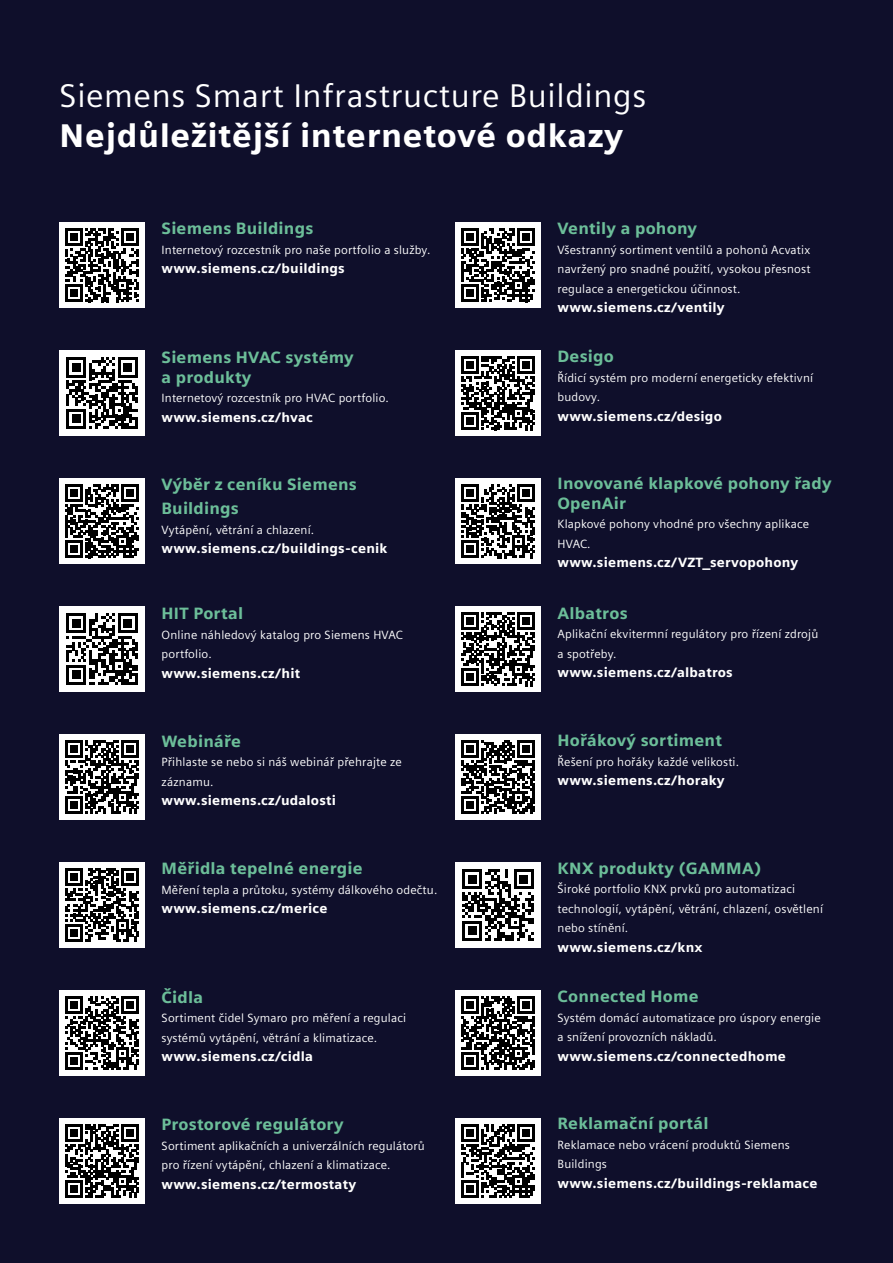
<style>
.page{position:relative;width:893px;height:1263px;background:#0f0f2b}
.page>*{position:absolute;margin:0;border:0;box-sizing:border-box;transform-origin:0 0}
.t1{font:33px "Siemens Sans Pro";letter-spacing:.02em;color:#fff}
.t2{font:700 33px "Siemens Sans Pro";letter-spacing:.02em;color:#fff}
.t3{font:700 16.5px/19.5px "Siemens Sans Pro";letter-spacing:.015em;color:#6cbe99}
.t4{font:700 13.5px "Siemens Sans Pro";letter-spacing:.015em;color:#fff}
.t5{font:12px/19.5px "Siemens Sans Pro";letter-spacing:.015em;color:#fff}
</style>
<div class="page">
<div style="left:60px;top:223px;width:85px;height:85px;background:#fff"></div>
<svg style="left:65px;top:228px;width:74px;height:74px"></svg>
<div style="left:455px;top:223px;width:85px;height:85px;background:#fff"></div>
<svg style="left:461px;top:228px;width:74px;height:74px"></svg>
<div style="left:60px;top:351px;width:85px;height:85px;background:#fff"></div>
<svg style="left:66px;top:357px;width:72px;height:72px"></svg>
<div style="left:455px;top:351px;width:85px;height:85px;background:#fff"></div>
<svg style="left:461px;top:356px;width:74px;height:74px"></svg>
<div style="left:60px;top:479px;width:85px;height:85px;background:#fff"></div>
<svg style="left:65px;top:484px;width:74px;height:74px"></svg>
<div style="left:455px;top:479px;width:85px;height:85px;background:#fff"></div>
<svg style="left:461px;top:484px;width:74px;height:74px"></svg>
<div style="left:60px;top:607px;width:85px;height:85px;background:#fff"></div>
<svg style="left:66px;top:613px;width:72px;height:72px"></svg>
<div style="left:455px;top:607px;width:85px;height:85px;background:#fff"></div>
<svg style="left:461px;top:612px;width:74px;height:74px"></svg>
<div style="left:60px;top:734px;width:85px;height:86px;background:#fff"></div>
<svg style="left:65px;top:740px;width:74px;height:74px"></svg>
<div style="left:455px;top:734px;width:85px;height:86px;background:#fff"></div>
<svg style="left:461px;top:740px;width:74px;height:74px"></svg>
<div style="left:60px;top:862px;width:85px;height:85px;background:#fff"></div>
<svg style="left:65px;top:868px;width:74px;height:74px"></svg>
<div style="left:455px;top:862px;width:85px;height:85px;background:#fff"></div>
<svg style="left:462px;top:869px;width:72px;height:72px"></svg>
<div style="left:60px;top:990px;width:85px;height:85px;background:#fff"></div>
<svg style="left:65px;top:996px;width:74px;height:74px"></svg>
<div style="left:455px;top:990px;width:85px;height:85px;background:#fff"></div>
<svg style="left:461px;top:996px;width:74px;height:74px"></svg>
<div style="left:60px;top:1118px;width:85px;height:85px;background:#fff"></div>
<svg style="left:65px;top:1124px;width:74px;height:74px"></svg>
<div style="left:455px;top:1118px;width:85px;height:85px;background:#fff"></div>
<svg style="left:461px;top:1124px;width:74px;height:74px"></svg>
<h1 class="t1" style="left:60px;top:71px;width:588px">Siemens Smart Infrastructure Buildings</h1>
<h1 class="t2" style="left:60px;top:109px;width:565px">Nejdůležitější internetové odkazy</h1>
<h2 class="t3" style="left:162px;top:217px;width:153px">Siemens Buildings</h2>
<p class="t5" style="left:162px;top:239px;width:270px">Internetový rozcestník pro naše portfolio a služby.</p>
<p class="t4" style="left:162px;top:258px;width:185px">www.siemens.cz/buildings</p>
<h2 class="t3" style="left:162px;top:346px;width:194px">Siemens HVAC systémy a produkty</h2>
<p class="t5" style="left:162px;top:387px;width:229px">Internetový rozcestník pro HVAC portfolio.</p>
<p class="t4" style="left:162px;top:406px;width:153px">www.siemens.cz/hvac</p>
<h2 class="t3" style="left:162px;top:471px;width:197px;line-height:24px">Výběr z ceníku Siemens<br>Buildings</h2>
<p class="t5" style="left:162px;top:519px;width:154px">Vytápění, větrání a chlazení.</p>
<p class="t4" style="left:162px;top:538px;width:227px">www.siemens.cz/buildings-cenik</p>
<h2 class="t3" style="left:162px;top:602px;width:83px">HIT Portal</h2>
<p class="t5" style="left:162px;top:624px;width:243px">Online náhledový katalog pro Siemens HVAC portfolio.</p>
<p class="t4" style="left:162px;top:662px;width:140px">www.siemens.cz/hit</p>
<h2 class="t3" style="left:162px;top:730px;width:81px">Webináře</h2>
<p class="t5" style="left:162px;top:751px;width:242px">Přihlaste se nebo si náš webinář přehrajte ze záznamu.</p>
<p class="t4" style="left:162px;top:790px;width:176px">www.siemens.cz/udalosti</p>
<h2 class="t3" style="left:162px;top:857px;width:203px">Měřidla tepelné energie</h2>
<p class="t5" style="left:162px;top:879px;width:277px">Měření tepla a průtoku, systémy dálkového odečtu.</p>
<p class="t4" style="left:162px;top:898px;width:167px">www.siemens.cz/merice</p>
<h2 class="t3" style="left:162px;top:986px;width:43px">Čidla</h2>
<p class="t5" style="left:162px;top:1007px;width:246px">Sortiment čidel Symaro pro měření a regulaci systémů vytápění, větrání a klimatizace.</p>
<p class="t4" style="left:162px;top:1046px;width:153px">www.siemens.cz/cidla</p>
<h2 class="t3" style="left:162px;top:1113px;width:184px">Prostorové regulátory</h2>
<p class="t5" style="left:162px;top:1135px;width:265px">Sortiment aplikačních a univerzálních regulátorů pro řízení vytápění, chlazení a klimatizace.</p>
<p class="t4" style="left:162px;top:1173px;width:196px">www.siemens.cz/termostaty</p>
<h2 class="t3" style="left:558px;top:217px;width:141px">Ventily a pohony</h2>
<p class="t5" style="left:558px;top:239px;width:255px;text-align:justify">Všestranný sortiment ventilů a pohonů Acvatix navržený pro snadné použití, vysokou přesnost regulace a energetickou účinnost.</p>
<p class="t4" style="left:558px;top:297px;width:169px">www.siemens.cz/ventily</p>
<h2 class="t3" style="left:558px;top:345px;width:58px">Desigo</h2>
<p class="t5" style="left:558px;top:367px;width:257px">Řídicí systém pro moderní energeticky efektivní budovy.</p>
<p class="t4" style="left:558px;top:405px;width:166px">www.siemens.cz/desigo</p>
<h2 class="t3" style="left:558px;top:472px;width:275px">Inovované klapkové pohony řady<br>OpenAir</h2>
<p class="t5" style="left:558px;top:513px;width:253px">Klapkové pohony vhodné pro všechny aplikace<br>HVAC.</p>
<p class="t4" style="left:558px;top:552px;width:242px">www.siemens.cz/VZT_servopohony</p>
<h2 class="t3" style="left:558px;top:602px;width:72px">Albatros</h2>
<p class="t5" style="left:558px;top:623px;width:262px">Aplikační ekvitermní regulátory pro řízení zdrojů a spotřeby.</p>
<p class="t4" style="left:558px;top:662px;width:177px">www.siemens.cz/albatros</p>
<h2 class="t3" style="left:558px;top:729px;width:166px">Hořákový sortiment</h2>
<p class="t5" style="left:558px;top:751px;width:183px">Řešení pro hořáky každé velikosti.</p>
<p class="t4" style="left:558px;top:770px;width:169px">www.siemens.cz/horaky</p>
<h2 class="t3" style="left:558px;top:857px;width:205px">KNX produkty (GAMMA)</h2>
<p class="t5" style="left:558px;top:878px;width:267px">Široké portfolio KNX prvků pro automatizaci technologií, vytápění, větrání, chlazení, osvětlení nebo stínění.</p>
<p class="t4" style="left:558px;top:936px;width:146px">www.siemens.cz/knx</p>
<h2 class="t3" style="left:558px;top:985px;width:143px">Connected Home</h2>
<p class="t5" style="left:558px;top:1007px;width:265px">Systém domácí automatizace pro úspory energie a snížení provozních nákladů.</p>
<p class="t4" style="left:558px;top:1045px;width:230px">www.siemens.cz/connectedhome</p>
<h2 class="t3" style="left:558px;top:1112px;width:153px">Reklamační portál</h2>
<p class="t5" style="left:558px;top:1134px;width:234px">Reklamace nebo vrácení produktů Siemens<br>Buildings</p>
<p class="t4" style="left:558px;top:1172px;width:262px">www.siemens.cz/buildings-reklamace</p>
</div>
